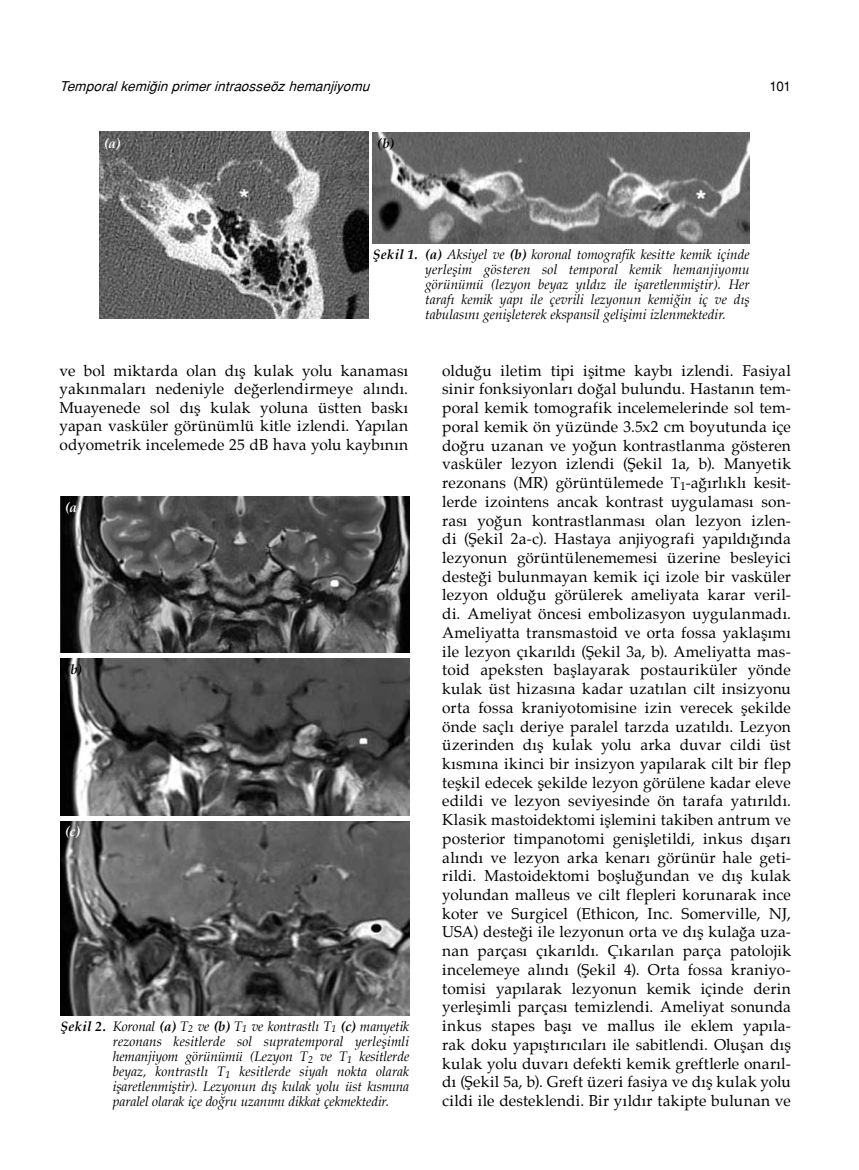
<style>
.page{position:relative;width:859px;height:1170px;background:#fff}
.page>*{position:absolute;margin:0;border:0;box-sizing:border-box;transform-origin:0 0}
.t1{font:15.45px/18.8px "Palatino";letter-spacing:.01em;color:#000;text-align:justify}
.t2{font:italic 13.5px/15px "Palatino";letter-spacing:-.01em;color:#000;text-align:justify}
.t3{font:italic 13.5px "Helvetica Normal Tr";color:#000}
.t4{font:italic 700 13.5px "Palatino";color:#fff}
.t5{font:italic 700 13.5px "Palatino";color:#000}
.t6{font:13.5px "Helvetica Normal Tr";color:#000}
.s1{font-weight:700}
</style>
<div class="page">
<img style="left:373px;top:132px;width:376px;height:111px">
<img style="left:100px;top:132px;width:269px;height:187px">
<img style="left:61px;top:496px;width:348px;height:519px">
<div style="left:60px;top:653px;width:350px;height:5px;background:#fff"></div>
<div style="left:60px;top:815px;width:350px;height:5px;background:#fff"></div>
<p class="t3" style="left:60px;top:78px;width:316px">Temporalkemiğinprimerintraosseözhemanjiyomu</p>
<p class="t6" style="left:769px;top:78px;width:23px">101</p>
<p class="t4" style="left:104px;top:135px;width:18px">(a)</p>
<p class="t5" style="left:377px;top:135px;width:18px">(b)</p>
<p class="t2" style="left:425px;top:248px;width:326px;text-indent:-52px"><span class="s1">Şekil 1. (a)</span> Aksiyel ve <span class="s1">(b)</span> koronal tomografik kesitte kemik içinde yerleşim gösteren sol temporal kemik hemanjiyomu görünümü (lezyon beyaz yıldız ile işaretlenmiştir). Her tarafı kemik yapı ile çevrili lezyonun kemiğin iç ve dış tabulasını genişleterek ekspansil gelişimi izlenmektedir.</p>
<p class="t1" style="left:60px;top:362px;width:350px">ve bol miktarda olan dış kulak yolu kanaması yakınmaları nedeniyle değerlendirmeye alındı.<br>Muayenede sol dış kulak yoluna üstten baskı yapan vasküler görünümlü kitle izlendi. Yapılan odyometrik incelemede 25 dB hava yolu kaybının</p>
<p class="t1" style="left:442px;top:362px;width:350px">olduğu iletim tipi işitme kaybı izlendi. Fasiyal sinir fonksiyonları doğal bulundu. Hastanın tem&shy;poral kemik tomografik incelemelerinde sol tem&shy;poral kemik ön yüzünde 3.5x2 cm boyutunda içe doğru uzanan ve yoğun kontrastlanma gösteren vasküler lezyon izlendi (Şekil 1a, b). Manyetik rezonans (MR) görüntülemede T<sub>1</sub>-ağırlıklı kesit&shy;lerde izointens ancak kontrast uygulaması son&shy;rası yoğun kontrastlanması olan lezyon izlen&shy;di (Şekil 2a-c). Hastaya anjiyografi yapıldığında lezyonun görüntülenememesi üzerine besleyici desteği bulunmayan kemik içi izole bir vasküler lezyon olduğu görülerek ameliyata karar veril&shy;di. Ameliyat öncesi embolizasyon uygulanmadı.<br>Ameliyatta transmastoid ve orta fossa yaklaşımı ile lezyon çıkarıldı (Şekil 3a, b). Ameliyatta mas&shy;toid apeksten başlayarak postauriküler yönde kulak üst hizasına kadar uzatılan cilt insizyonu orta fossa kraniyotomisine izin verecek şekilde önde saçlı deriye paralel tarzda uzatıldı. Lezyon üzerinden dış kulak yolu arka duvar cildi üst kısmına ikinci bir insizyon yapılarak cilt bir flep teşkil edecek şekilde lezyon görülene kadar eleve edildi ve lezyon seviyesinde ön tarafa yatırıldı.<br>Klasik mastoidektomi işlemini takiben antrum ve posterior timpanotomi genişletildi, inkus dışarı alındı ve lezyon arka kenarı görünür hale geti&shy;rildi. Mastoidektomi boşluğundan ve dış kulak yolundan malleus ve cilt flepleri korunarak ince koter ve Surgicel (Ethicon, Inc. Somerville, NJ, USA) desteği ile lezyonun orta ve dış kulağa uza&shy;nan parçası çıkarıldı. Çıkarılan parça patolojik incelemeye alındı (Şekil 4). Orta fossa kraniyo&shy;tomisi yapılarak lezyonun kemik içinde derin yerleşimli parçası temizlendi. Ameliyat sonunda inkus stapes başı ve mallus ile eklem yapıla&shy;rak doku yapıştırıcıları ile sabitlendi. Oluşan dış kulak yolu duvarı defekti kemik greftlerle onarıl&shy;dı (Şekil 5a, b). Greft üzeri fasiya ve dış kulak yolu cildi ile desteklendi. Bir yıldır takipte bulunan ve</p>
<p class="t4" style="left:65px;top:499px;width:18px">(a)</p>
<p class="t5" style="left:65px;top:661px;width:18px">(b)</p>
<p class="t4" style="left:65px;top:823px;width:16px">(c)</p>
<p class="t2" style="left:113px;top:1020px;width:298px;text-indent:-52px"><span class="s1">Şekil 2.</span> Koronal <span class="s1">(a)</span> T<sub>2</sub> ve <span class="s1">(b)</span> T<sub>1</sub> ve kontrastlı T<sub>1</sub> <span class="s1">(c)</span> manyetik rezonans kesitlerde sol supratemporal yerleşimli hemanjiyom görünümü (Lezyon T<sub>2</sub> ve T<sub>1</sub> kesitlerde beyaz, kontrastlı T<sub>1</sub> kesitlerde siyah nokta olarak işaretlenmiştir). Lezyonun dış kulak yolu üst kısmına paralel olarak içe doğru uzanımı dikkat çekmektedir.</p>
</div>
